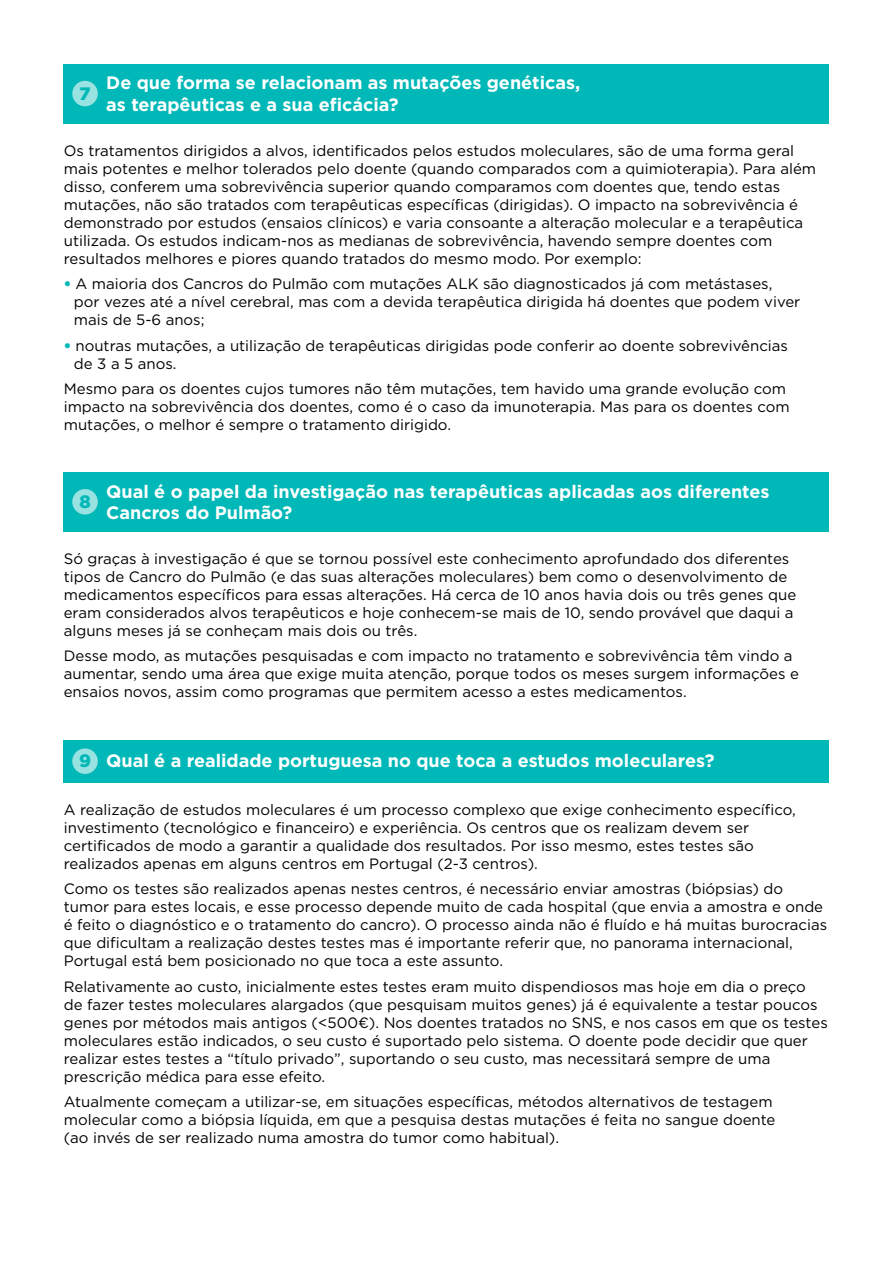
<style>
.page{position:relative;width:893px;height:1263px;background:#fff}
.page>*{position:absolute;margin:0;border:0;box-sizing:border-box;transform-origin:0 0}
.t1{font:700 18px/21.6px "Gotham";color:#fff}
.t2{font:900 18px "Gotham";color:#00b8b7}
.t3{font:15px/18px "Gotham";color:#000}
.s1{font-weight:900;color:#00b8b7}
</style>
<div class="page">
<div style="left:64px;top:64px;width:765px;height:59px;background:#00b8b7"></div>
<div style="left:72px;top:81px;width:26px;height:25px;background:#98e2e2;border-radius:50%"></div>
<div style="left:64px;top:472px;width:765px;height:59px;background:#00b8b7"></div>
<div style="left:72px;top:489px;width:26px;height:25px;background:#98e2e2;border-radius:50%"></div>
<div style="left:64px;top:740px;width:765px;height:42px;background:#00b8b7"></div>
<div style="left:72px;top:748px;width:26px;height:26px;background:#98e2e2;border-radius:50%"></div>
<p class="t2" style="left:80px;top:83px;width:13px">7</p>
<p class="t1" style="left:106px;top:72px;width:475px">De que forma se relacionam as mutações genéticas, as terapêuticas e a sua eficácia?</p>
<p class="t3" style="left:64px;top:141px;width:754px">Os tratamentos dirigidos a alvos, identificados pelos estudos moleculares, são de uma forma geral mais potentes e melhor tolerados pelo doente (quando comparados com a quimioterapia). Para além disso, conferem uma sobrevivência superior quando comparamos com doentes que, tendo estas mutações, não são tratados com terapêuticas específicas (dirigidas). O impacto na sobrevivência é demonstrado por estudos (ensaios clínicos) e varia consoante a alteração molecular e a terapêutica utilizada. Os estudos indicam-nos as medianas de sobrevivência, havendo sempre doentes com resultados melhores e piores quando tratados do mesmo modo. Por exemplo:</p>
<p class="t3" style="left:74px;top:275px;width:728px;text-indent:-10px"><span class="s1">•</span> A maioria dos Cancros do Pulmão com mutações ALK são diagnosticados já com metástases, por vezes até a nível cerebral, mas com a devida terapêutica dirigida há doentes que podem viver mais de 5-6 anos;</p>
<p class="t3" style="left:74px;top:336px;width:716px;text-indent:-10px"><span class="s1">•</span> noutras mutações, a utilização de terapêuticas dirigidas pode conferir ao doente sobrevivências de 3 a 5 anos.</p>
<p class="t3" style="left:64px;top:380px;width:727px">Mesmo para os doentes cujos tumores não têm mutações, tem havido uma grande evolução com impacto na sobrevivência dos doentes, como é o caso da imunoterapia. Mas para os doentes com mutações, o melhor é sempre o tratamento dirigido.</p>
<p class="t2" style="left:79px;top:491px;width:13px">8</p>
<p class="t1" style="left:106px;top:480px;width:665px">Qual é o papel da investigação nas terapêuticas aplicadas aos diferentes<br>Cancros do Pulmão?</p>
<p class="t3" style="left:64px;top:549px;width:734px">Só graças à investigação é que se tornou possível este conhecimento aprofundado dos diferentes tipos de Cancro do Pulmão (e das suas alterações moleculares) bem como o desenvolvimento de medicamentos específicos para essas alterações. Há cerca de 10 anos havia dois ou três genes que eram considerados alvos terapêuticos e hoje conhecem-se mais de 10, sendo provável que daqui a alguns meses já se conheçam mais dois ou três.</p>
<p class="t3" style="left:64px;top:647px;width:737px">Desse modo, as mutações pesquisadas e com impacto no tratamento e sobrevivência têm vindo a aumentar, sendo uma área que exige muita atenção, porque todos os meses surgem informações e ensaios novos, assim como programas que permitem acesso a estes medicamentos.</p>
<p class="t1" style="left:79px;top:750px;width:637px"><span class="s1">9</span> Qual é a realidade portuguesa no que toca a estudos moleculares?</p>
<p class="t3" style="left:64px;top:800px;width:733px">A realização de estudos moleculares é um processo complexo que exige conhecimento específico, investimento (tecnológico e financeiro) e experiência. Os centros que os realizam devem ser certificados de modo a garantir a qualidade dos resultados. Por isso mesmo, estes testes são realizados apenas em alguns centros em Portugal (2-3 centros).</p>
<p class="t3" style="left:64px;top:880px;width:765px">Como os testes são realizados apenas nestes centros, é necessário enviar amostras (biópsias) do tumor para estes locais, e esse processo depende muito de cada hospital (que envia a amostra e onde é feito o diagnóstico e o tratamento do cancro). O processo ainda não é fluído e há muitas burocracias que dificultam a realização destes testes mas é importante referir que, no panorama internacional, Portugal está bem posicionado no que toca a este assunto.</p>
<p class="t3" style="left:64px;top:977px;width:765px">Relativamente ao custo, inicialmente estes testes eram muito dispendiosos mas hoje em dia o preço de fazer testes moleculares alargados (que pesquisam muitos genes) já é equivalente a testar poucos genes por métodos mais antigos (&lt;500€). Nos doentes tratados no SNS, e nos casos em que os testes moleculares estão indicados, o seu custo é suportado pelo sistema. O doente pode decidir que quer realizar estes testes a “título privado”, suportando o seu custo, mas necessitará sempre de uma prescrição médica para esse efeito.</p>
<p class="t3" style="left:64px;top:1093px;width:713px">Atualmente começam a utilizar-se, em situações específicas, métodos alternativos de testagem molecular como a biópsia líquida, em que a pesquisa destas mutações é feita no sangue doente (ao invés de ser realizado numa amostra do tumor como habitual).</p>
</div>
